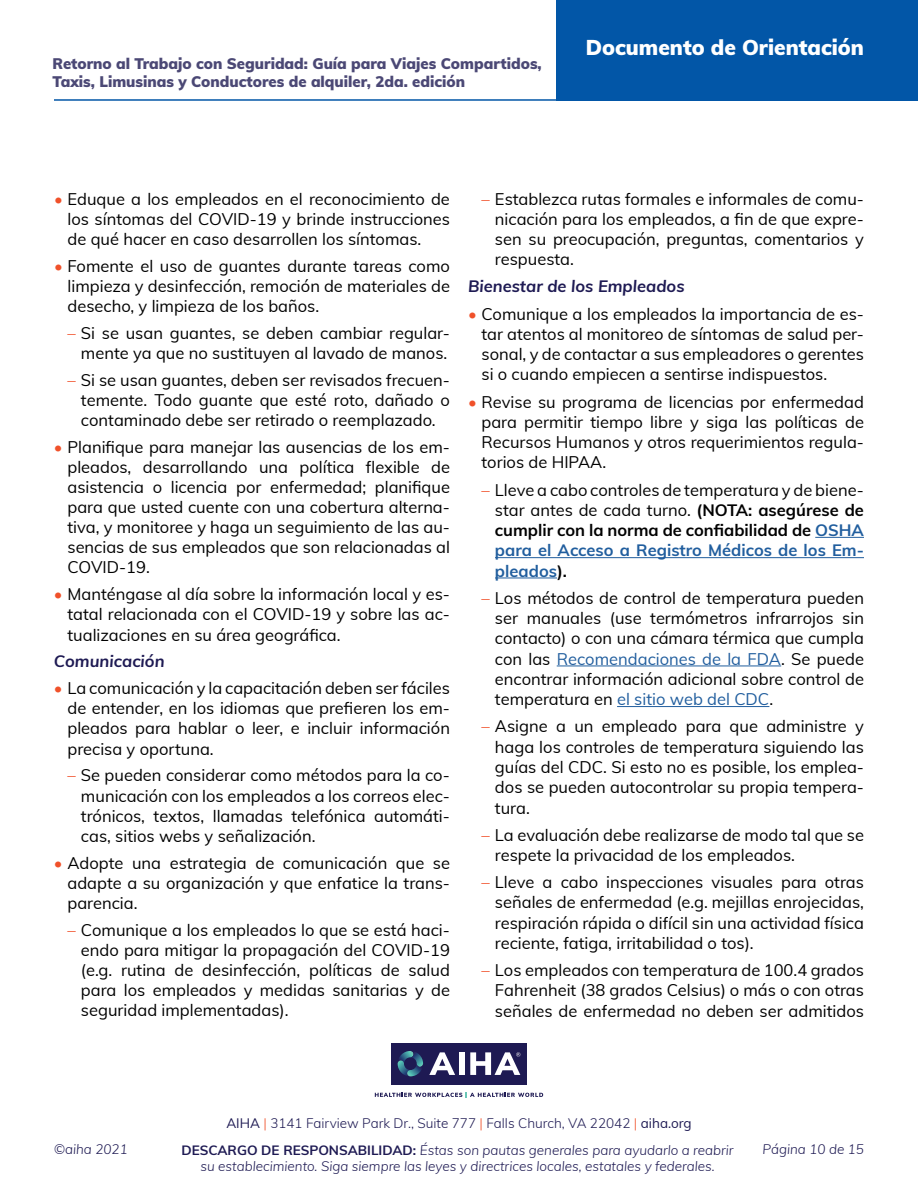
<style>
.page{position:relative;width:918px;height:1188px;background:#fff}
.page>*{position:absolute;margin:0;border:0;box-sizing:border-box;transform-origin:0 0}
.t1{font:900 21px "Muli";color:#fff}
.t2{font:16.5px/20.2px "Muli";color:#000;text-align:justify}
.t3{font:italic 700 16.5px "Muli";color:#1e1a53}
.t4{font:900 15px/18px "Muli";color:#4b4875}
.t5{font:italic 300 13.5px/16.2px "Muli";color:#1e1a53;text-align:center}
.t6{font:300 13.5px "Muli";color:#1e1a53}
.s1{color:#f0512a}
.s2{font-weight:700}
.s3{font-weight:700;color:#215e9e}
.s4{color:#215e9e}
.s5{font-weight:400}
.s6{font-weight:700;font-style:normal}
</style>
<div class="page">
<hr style="left:54px;top:99px;width:537px;height:2px;background:#0256a7">
<div style="left:556px;top:0;width:362px;height:101px;background:#0256a7"></div>
<div style="left:391px;top:1043px;width:136px;height:42px;background:#1e1a53"></div>
<svg style="left:398px;top:1051px;width:25px;height:25px"></svg>
<svg style="left:375px;top:1092px;width:168px;height:5px"></svg>
<svg style="left:429px;top:1052px;width:26px;height:23px"></svg>
<div style="left:459px;top:1052px;width:6px;height:23px;background:#fff"></div>
<svg style="left:470px;top:1052px;width:50px;height:23px"></svg>
<hr style="left:815px;top:537px;width:49px;height:1px;background:#215e9e">
<hr style="left:495px;top:557px;width:369px;height:1px;background:#215e9e">
<hr style="left:495px;top:578px;width:62px;height:1px;background:#215e9e">
<hr style="left:557px;top:666px;width:224px;height:1px;background:#215e9e">
<hr style="left:617px;top:706px;width:152px;height:1px;background:#215e9e">
<p class="t4" style="left:52px;top:54px;width:491px">Retorno al Trabajo con Seguridad: Guía para Viajes Compartidos,<br>Taxis, Limusinas y Conductores de alquiler, 2da. edición</p>
<p class="t1" style="left:586px;top:32px;width:280px">Documento de Orientación</p>
<p class="t2" style="left:67px;top:188px;width:384px;text-indent:-13px"><span class="s1">•</span> Eduque a los empleados en el reconocimiento de los síntomas del COVID-19 y brinde instrucciones de qué hacer en caso desarrollen los síntomas.</p>
<p class="t2" style="left:67px;top:255px;width:384px;text-indent:-13px"><span class="s1">•</span> Fomente el uso de guantes durante tareas como limpieza y desinfección, remoción de materiales de desecho, y limpieza de los baños.</p>
<p class="t2" style="left:67px;top:322px;width:384px;text-align:right"><span class="s1">–</span> Si se usan guantes, se deben cambiar regular&shy;mente ya que no sustituyen al lavado de manos.</p>
<p class="t2" style="left:81px;top:369px;width:371px;text-indent:-13px"><span class="s1">–</span> Si se usan guantes, deben ser revisados frecuen&shy;temente. Todo guante que esté roto, dañado o contaminado debe ser retirado o reemplazado.</p>
<p class="t2" style="left:67px;top:436px;width:384px;text-indent:-13px"><span class="s1">•</span> Planifique para manejar las ausencias de los em&shy;pleados, desarrollando una política flexible de asistencia o licencia por enfermedad; planifique para que usted cuente con una cobertura alterna&shy;tiva, y monitoree y haga un seguimiento de las au&shy;sencias de sus empleados que son relacionadas al COVID-19.</p>
<p class="t2" style="left:67px;top:584px;width:384px;text-indent:-13px"><span class="s1">•</span> Manténgase al día sobre la información local y es&shy;tatal relacionada con el COVID-19 y sobre las ac&shy;tualizaciones en su área geográfica.</p>
<p class="t3" style="left:54px;top:649px;width:112px">Comunicación</p>
<p class="t2" style="left:67px;top:677px;width:384px;text-indent:-13px"><span class="s1">•</span> La comunicación y la capacitación deben ser fáciles de entender, en los idiomas que prefieren los em&shy;pleados para hablar o leer, e incluir información precisa y oportuna.</p>
<p class="t2" style="left:81px;top:765px;width:371px;text-indent:-13px"><span class="s1">–</span> Se pueden considerar como métodos para la co&shy;municación con los empleados a los correos elec&shy;trónicos, textos, llamadas telefónica automáti&shy;cas, sitios webs y señalización.</p>
<p class="t2" style="left:67px;top:852px;width:384px;text-indent:-13px"><span class="s1">•</span> Adopte una estrategia de comunicación que se adapte a su organización y que enfatice la trans&shy;parencia.</p>
<p class="t2" style="left:81px;top:919px;width:371px;text-indent:-13px"><span class="s1">–</span> Comunique a los empleados lo que se está haci&shy;endo para mitigar la propagación del COVID-19 (e.g. rutina de desinfección, políticas de salud para los empleados y medidas sanitarias y de seguridad implementadas).</p>
<p class="t2" style="left:495px;top:188px;width:371px;text-indent:-13px"><span class="s1">–</span> Establezca rutas formales e informales de comu&shy;nicación para los empleados, a fin de que expre&shy;sen su preocupación, preguntas, comentarios y respuesta.</p>
<p class="t3" style="left:468px;top:275px;width:218px">Bienestar de los Empleados</p>
<p class="t2" style="left:482px;top:303px;width:384px;text-indent:-13px"><span class="s1">•</span> Comunique a los empleados la importancia de es&shy;tar atentos al monitoreo de síntomas de salud per&shy;sonal, y de contactar a sus empleadores o gerentes si o cuando empiecen a sentirse indispuestos.</p>
<p class="t2" style="left:482px;top:391px;width:384px;text-indent:-13px"><span class="s1">•</span> Revise su programa de licencias por enfermedad para permitir tiempo libre y siga las políticas de Recursos Humanos y otros requerimientos regula&shy;torios de HIPAA.</p>
<p class="t2" style="left:495px;top:479px;width:371px;text-indent:-13px"><span class="s1">–</span> Lleve a cabo controles de temperatura y de biene&shy;star antes de cada turno. <span class="s2">(NOTA: asegúrese de cumplir con la norma de confiabilidad de</span> <span class="s3">OSHA para el Acceso a Registro Médicos de los Em&shy;pleados</span><span class="s2">).</span></p>
<p class="t2" style="left:495px;top:587px;width:371px;text-indent:-13px"><span class="s1">–</span> Los métodos de control de temperatura pueden ser manuales (use termómetros infrarrojos sin contacto) o con una cámara térmica que cumpla con las <span class="s4">Recomendaciones de la FDA</span>. Se puede encontrar información adicional sobre control de temperatura en <span class="s4">el sitio web del CDC</span>.</p>
<p class="t2" style="left:495px;top:716px;width:371px;text-indent:-13px"><span class="s1">–</span> Asigne a un empleado para que administre y haga los controles de temperatura siguiendo las guías del CDC. Si esto no es posible, los emplea&shy;dos se pueden autocontrolar su propia tempera&shy;tura.</p>
<p class="t2" style="left:495px;top:824px;width:371px;text-indent:-13px"><span class="s1">–</span> La evaluación debe realizarse de modo tal que se respete la privacidad de los empleados.</p>
<p class="t2" style="left:495px;top:871px;width:371px;text-indent:-13px"><span class="s1">–</span> Lleve a cabo inspecciones visuales para otras señales de enfermedad (e.g. mejillas enrojecidas, respiración rápida o difícil sin una actividad física reciente, fatiga, irritabilidad o tos).</p>
<p class="t2" style="left:495px;top:959px;width:371px;text-indent:-13px"><span class="s1">–</span> Los empleados con temperatura de 100.4 grados Fahrenheit (38 grados Celsius) o más o con otras señales de enfermedad no deben ser admitidos</p>
<p class="t6" style="left:226px;top:1113px;width:467px"><span class="s5">AIHA</span> <span class="s1">|</span> 3141 Fairview Park Dr., Suite 777 <span class="s1">|</span> Falls Church, VA 22042 <span class="s1">|</span> <span class="s5">aiha.org</span></p>
<p class="t5" style="left:182px;top:1141px;width:554px"><span class="s6">DESCARGO DE RESPONSABILIDAD:</span> Éstas son pautas generales para ayudarlo a reabrir su establecimiento. Siga siempre las leyes y directrices locales, estatales y federales.</p>
<p class="t5" style="left:54px;top:1141px;width:75px">©aiha 2021</p>
<p class="t5" style="left:763px;top:1141px;width:103px">Página 10 de 15</p>
</div>
